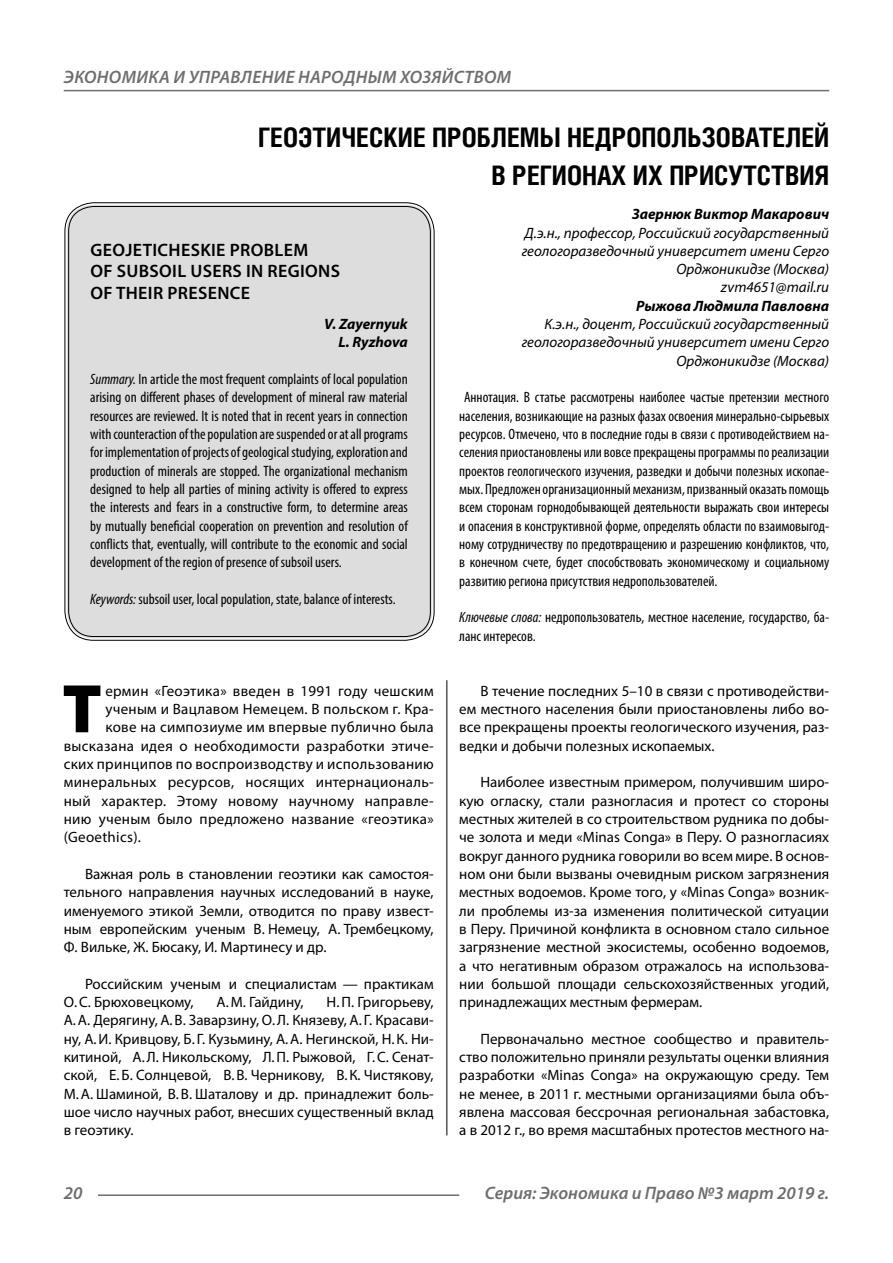
<style>
.page{position:relative;width:893px;height:1263px;background:#fff}
.page>*{position:absolute;margin:0;border:0;box-sizing:border-box;transform-origin:0 0}
.Bukvica{font:900 69.3px "Myriad Pro";color:#000}
.Header{font:700 27px/37.5px "Helios Cond";color:#000;text-align:right}
.t1{font:italic 600 18px "Myriad Pro";color:#6e6e6e}
.Header-eng{font:600 18px/21.6px "Myriad Pro";letter-spacing:.02em;color:#000}
.Normal{font:15px/18.3px "Myriad Pro";color:#000;text-align:justify}
.Annotation-rus{font:condensed 15px/18.3px "Myriad Pro";color:#000;text-align:justify}
.Annotation-eng{font:condensed 15px/18.3px "Myriad Pro";color:#000;text-align:justify}
.Bukvica-2{font:15px "Myriad Pro";letter-spacing:.02em;color:#000}
.Author-doc{font:italic 15px/18.3px "Myriad Pro";color:#000;text-align:right}
.Author{font:italic 700 15px "Myriad Pro";color:#000}
.Author-eng{font:italic 700 15px "Myriad Pro";color:#000}
.Author-email{font:italic 15px "Myriad Pro";color:#000}
.s1{font-style:italic}
</style>
<div class="page">
<hr style="left:446px;top:128px;width:1px;height:1007px;background:#000">
<div style="left:43px;top:0;width:786px;height:680px;background:#fff"></div>
<div style="left:67px;top:205px;width:365px;height:433px;background:#ddd;border-radius:27px"></div>
<hr style="left:98px;top:1194px;width:361px;height:2px;background:#6e6e6e">
<hr style="left:64px;top:90px;width:765px;height:1px;background:#6e6e6e">
<p class="t1" style="left:64px;top:66px;width:24px">Экономика</p>
<p class="t1" style="left:174px;top:66px;width:37px">и управление</p>
<p class="t1" style="left:298px;top:66px;width:13px">народн</p>
<p class="t1" style="left:368px;top:66px;width:120px">ым хозяйством</p>
<p class="Header" style="left:258px;top:118px;width:573px">ГЕОЭТИЧЕСКИЕ ПРОБЛЕМЫ НЕДРОПОЛЬЗОВАТЕЛЕЙ<br>В РЕГИОНАХ ИХ ПРИСУТСТВИЯ</p>
<p class="Author" style="left:632px;top:204px;width:199px">Заернюк Виктор Макарович</p>
<p class="Author-doc" style="left:522px;top:223px;width:309px">Д.э.н., профессор, Российский государственный геологоразведочный университет имени Серго<br>Орджоникидзе (Москва)</p>
<p class="Author-email" style="left:721px;top:278px;width:110px">zvm4651@mail.ru</p>
<p class="Author" style="left:636px;top:296px;width:195px">Рыжова Людмила Павловна</p>
<p class="Author-doc" style="left:522px;top:315px;width:309px">К.э.н., доцент, Российский государственный геологоразведочный университет имени Серго<br>Орджоникидзе (Москва)</p>
<p class="Annotation-rus" style="left:459px;top:388px;width:371px;text-indent:5px">Аннотация. В статье рассмотрены наиболее частые претензии местного населения, возникающие на разных фазах освоения минерально-сырьевых ресурсов. Отмечено, что в последние годы в связи с противодействием на&shy;селения приостановлены или вовсе прекращены программы по реализации проектов геологического изучения, разведки и добычи полезных ископае&shy;мых. Предложен организационный механизм, призванный оказать помощь всем сторонам горнодобывающей деятельности выражать свои интересы и опасения в конструктивной форме, определять области по взаимовыгод&shy;ному сотрудничеству по предотвращению и разрешению конфликтов, что, в конечном счете, будет способствовать экономическому и социальному развитию региона присутствия недропользователей.</p>
<p class="Annotation-rus" style="left:459px;top:608px;width:371px"><span class="s1">Ключевые слова:</span> недропользователь, местное население, государство, ба&shy;ланс интересов.</p>
<p class="Header-eng" style="left:90px;top:239px;width:251px">GEOJETICHESKIE PROBLEM<br>OF SUBSOIL USERS IN REGIONS<br>OF THEIR PRESENCE</p>
<p class="Author-eng" style="left:324px;top:314px;width:85px">V. Zayernyuk</p>
<p class="Author-eng" style="left:338px;top:333px;width:71px">L. Ryzhova</p>
<p class="Annotation-eng" style="left:90px;top:370px;width:319px"><span class="s1">Summary.</span> In article the most frequent complaints of local population arising on different phases of development of mineral raw material resources are reviewed. It is noted that in recent years in connection with counteraction of the population are suspended or at all programs for implementation of projects of geological studying, exploration and production of minerals are stopped. The organizational mechanism designed to help all parties of mining activity is offered to express the interests and fears in a constructive form, to determine areas by mutually beneficial cooperation on prevention and resolution of conflicts that, eventually, will contribute to the economic and social development of the region of presence of subsoil users.</p>
<p class="Annotation-eng" style="left:90px;top:590px;width:307px"><span class="s1">Keywords:</span> subsoil user, local population, state, balance of interests.</p>
<p class="Bukvica" style="left:62px;top:663px;width:41px">Т</p>
<p class="Bukvica-2" style="left:105px;top:681px;width:330px">ермин «Геоэтика» введен в 1991 году чешским</p>
<p class="Bukvica-2" style="left:105px;top:700px;width:330px">ученым и Вацлавом Немецем. В польском г. Кра-</p>
<p class="Bukvica-2" style="left:105px;top:718px;width:330px">кове на симпозиуме им впервые публично была</p>
<p class="Bukvica-2" style="left:64px;top:736px;width:371px">высказана идея о необходимости разработки этиче-</p>
<p class="Bukvica-2" style="left:64px;top:755px;width:371px">ских принципов по воспроизводству и использованию</p>
<p class="Bukvica-2" style="left:64px;top:773px;width:371px">минеральных ресурсов, носящих интернациональ-</p>
<p class="Bukvica-2" style="left:64px;top:791px;width:371px">ный характер. Этому новому научному направле-</p>
<p class="Bukvica-2" style="left:64px;top:810px;width:371px">нию ученым было предложено название «геоэтика»</p>
<p class="Bukvica-2" style="left:64px;top:828px;width:79px">(Geoethics).</p>
<p class="Normal" style="left:64px;top:864px;width:371px;text-indent:21px">Важная роль в становлении геоэтики как самостоя&shy;тельного направления научных исследований в науке, именуемого этикой Земли, отводится по праву извест&shy;ным европейским ученым В. Немецу, А. Трембецкому, Ф. Вильке, Ж. Бюсаку, И. Мартинесу и др.</p>
<p class="Normal" style="left:64px;top:974px;width:371px;text-indent:21px">Российским ученым и специалистам — практикам<br>О.С. Брюховецкому,</p>
<p class="Normal" style="left:217px;top:993px;width:89px">А.М. Гайдину,</p>
<p class="Normal" style="left:64px;top:993px;width:371px;text-indent:263px">Н.П. Григорьеву, А.А. Дерягину, А.В. Заварзину, О.Л. Князеву, А. Г. Красави&shy;ну, А.И. Кривцову, Б. Г. Кузьмину, А.А. Негинской, Н.К. Ни&shy;китиной, А.Л. Никольскому, Л.П. Рыжовой, Г.С. Сенат&shy;ской, Е.Б. Солнцевой, В.В. Черникову, В.К. Чистякову, М.А. Шаминой, В.В. Шаталову и др. принадлежит боль&shy;шое число научных работ, внесших существенный вклад в геоэтику.</p>
<p class="Normal" style="left:459px;top:681px;width:371px;text-indent:21px">В течение последних 5–10 в связи с противодействи&shy;ем местного населения были приостановлены либо во&shy;все прекращены проекты геологического изучения, раз&shy;ведки и добычи полезных ископаемых.</p>
<p class="Normal" style="left:459px;top:773px;width:371px;text-indent:21px">Наиболее известным примером, получившим широ&shy;кую огласку, стали разногласия и протест со стороны местных жителей в со строительством рудника по добы&shy;че золота и меди «Minas Conga» в Перу. О разногласиях вокруг данного рудника говорили во всем мире. В основ&shy;ном они были вызваны очевидным риском загрязнения местных водоемов. Кроме того, у «Minas Conga» возник&shy;ли проблемы из-за изменения политической ситуации в Перу. Причиной конфликта в основном стало сильное загрязнение местной экосистемы, особенно водоемов, а что негативным образом отражалось на использова&shy;нии большой площади сельскохозяйственных угодий, принадлежащих местным фермерам.</p>
<p class="Normal" style="left:459px;top:1029px;width:371px;text-indent:21px">Первоначально местное сообщество и правитель&shy;ство положительно приняли результаты оценки влияния разработки «Minas Conga» на окружающую среду. Тем не менее, в 2011 г. местными организациями была объ&shy;явлена массовая бессрочная региональная забастовка, а в 2012 г., во время масштабных протестов местного на-</p>
<p class="t1" style="left:64px;top:1182px;width:20px">20</p>
<p class="t1" style="left:485px;top:1182px;width:346px">Серия: Экономика и Право №3 март 2019 г.</p>
</div>
